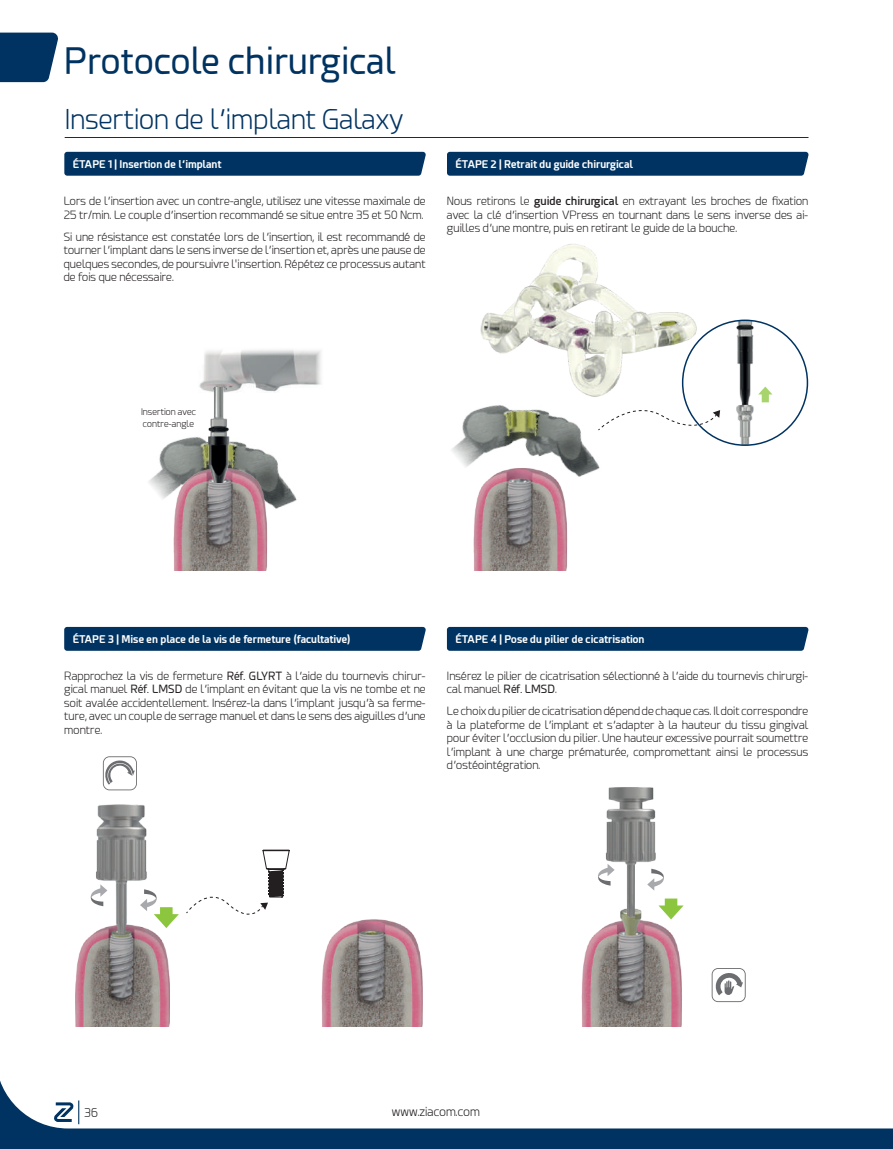
<style>
.page{position:relative;width:893px;height:1149px;background:#fff}
.page>*{position:absolute;margin:0;border:0;box-sizing:border-box;transform-origin:0 0}
.t1{font:36px "Esphimere";color:#003361}
.t2{font:300 27px "Esphimere";color:#003361}
.t3{font:300 12px "Esphimere";color:#231f20}
.t4{font:300 11.25px/13.5px "Esphimere";color:#231f20;text-align:justify}
.t5{font:700 10.5px "Esphimere";color:#fff}
.t6{font:300 9px/12px "Esphimere";color:#231f20}
.s1{font-weight:600}
.s2{font-weight:400}
</style>
<div class="page">
<svg style="left:0;top:33px;width:58px;height:49px;background:#14436d"></svg>
<hr style="left:65px;top:137px;width:743px;height:1px;background:#003361">
<img style="left:149px;top:437px;width:129px;height:62px">
<img style="left:173px;top:462px;width:124px;height:108px">
<img style="left:581px;top:919px;width:101px;height:107px">
<img style="left:605px;top:787px;width:51px;height:132px">
<img style="left:75px;top:804px;width:95px;height:222px">
<img style="left:322px;top:919px;width:101px;height:107px">
<svg style="left:103px;top:756px;width:34px;height:34px"></svg>
<div style="left:64px;top:626px;width:362px;height:24px;background:#003361"></div>
<svg style="left:186px;top:849px;width:104px;height:66px"></svg>
<svg style="left:598px;top:863px;width:17px;height:22px"></svg>
<svg style="left:647px;top:868px;width:17px;height:22px"></svg>
<svg style="left:658px;top:898px;width:26px;height:21px"></svg>
<svg style="left:88px;top:884px;width:19px;height:21px"></svg>
<svg style="left:140px;top:889px;width:39px;height:38px"></svg>
<img style="left:199px;top:349px;width:122px;height:44px">
<div style="left:64px;top:152px;width:362px;height:24px;background:#003361"></div>
<div style="left:447px;top:626px;width:362px;height:24px;background:#003361"></div>
<img style="left:206px;top:387px;width:26px;height:95px">
<svg style="left:712px;top:968px;width:34px;height:33px"></svg>
<img style="left:452px;top:406px;width:145px;height:61px">
<img style="left:473px;top:462px;width:127px;height:108px">
<svg style="left:598px;top:406px;width:122px;height:25px"></svg>
<div style="left:447px;top:152px;width:362px;height:24px;background:#003361"></div>
<img style="left:480px;top:244px;width:225px;height:162px">
<img style="left:728px;top:322px;width:34px;height:123px">
<svg style="left:758px;top:386px;width:14px;height:16px"></svg>
<svg style="left:0;top:1080px;width:893px;height:68px"></svg>
<svg style="left:54px;top:1100px;width:25px;height:23px"></svg>
<h1 class="t1" style="left:64px;top:41px;width:333px">Protocole chirurgical</h1>
<h2 class="t2" style="left:65px;top:104px;width:340px">Insertion de l’implant Galaxy</h2>
<p class="t5" style="left:73px;top:157px;width:150px">ÉTAPE 1 | Insertion de l’implant</p>
<p class="t4" style="left:64px;top:194px;width:363px">Lors de l’insertion avec un contre-angle, utilisez une vitesse maximale de<br>25 tr/min. Le couple d’insertion recommandé se situe entre 35 et 50 Ncm.</p>
<p class="t4" style="left:64px;top:230px;width:363px">Si une résistance est constatée lors de l’insertion, il est recommandé de tourner l’implant dans le sens inverse de l’insertion et, après une pause de quelques secondes, de poursuivre l'insertion. Répétez ce processus autant de fois que nécessaire.</p>
<p class="t5" style="left:456px;top:157px;width:179px">ÉTAPE 2 | Retrait du guide chirurgical</p>
<p class="t4" style="left:447px;top:194px;width:363px">Nous retirons le <span class="s1">guide chirurgical</span> en extrayant les broches de fixation avec la clé d’insertion VPress en tournant dans le sens inverse des ai&shy;guilles d’une montre, puis en retirant le guide de la bouche.</p>
<p class="t6" style="left:141px;top:405px;width:56px">Insertion avec contre-angle</p>
<p class="t5" style="left:73px;top:632px;width:279px">ÉTAPE 3 | Mise en place de la vis de fermeture (facultative)</p>
<p class="t4" style="left:64px;top:669px;width:363px">Rapprochez la vis de fermeture <span class="s2">Réf. GLYRT</span> à l’aide du tournevis chirur&shy;gical manuel <span class="s2">Réf. LMSD</span> de l’implant en évitant que la vis ne tombe et ne soit avalée accidentellement. Insérez-la dans l’implant jusqu’à sa ferme&shy;ture, avec un couple de serrage manuel et dans le sens des aiguilles d’une montre.</p>
<p class="t5" style="left:455px;top:632px;width:190px">ÉTAPE 4 | Pose du pilier de cicatrisation</p>
<p class="t4" style="left:447px;top:669px;width:363px">Insérez le pilier de cicatrisation sélectionné à l’aide du tournevis chirurgi&shy;cal manuel <span class="s2">Réf. LMSD</span>.</p>
<p class="t4" style="left:447px;top:704px;width:363px">Le choix du pilier de cicatrisation dépend de chaque cas. Il doit correspondre à la plateforme de l’implant et s’adapter à la hauteur du tissu gingival pour éviter l’occlusion du pilier. Une hauteur excessive pourrait soumettre l’implant à une charge prématurée, compromettant ainsi le processus d’ostéointégration.</p>
<p class="t3" style="left:84px;top:1105px;width:15px">36</p>
<p class="t3" style="left:392px;top:1104px;width:90px">www.ziacom.com</p>
</div>
